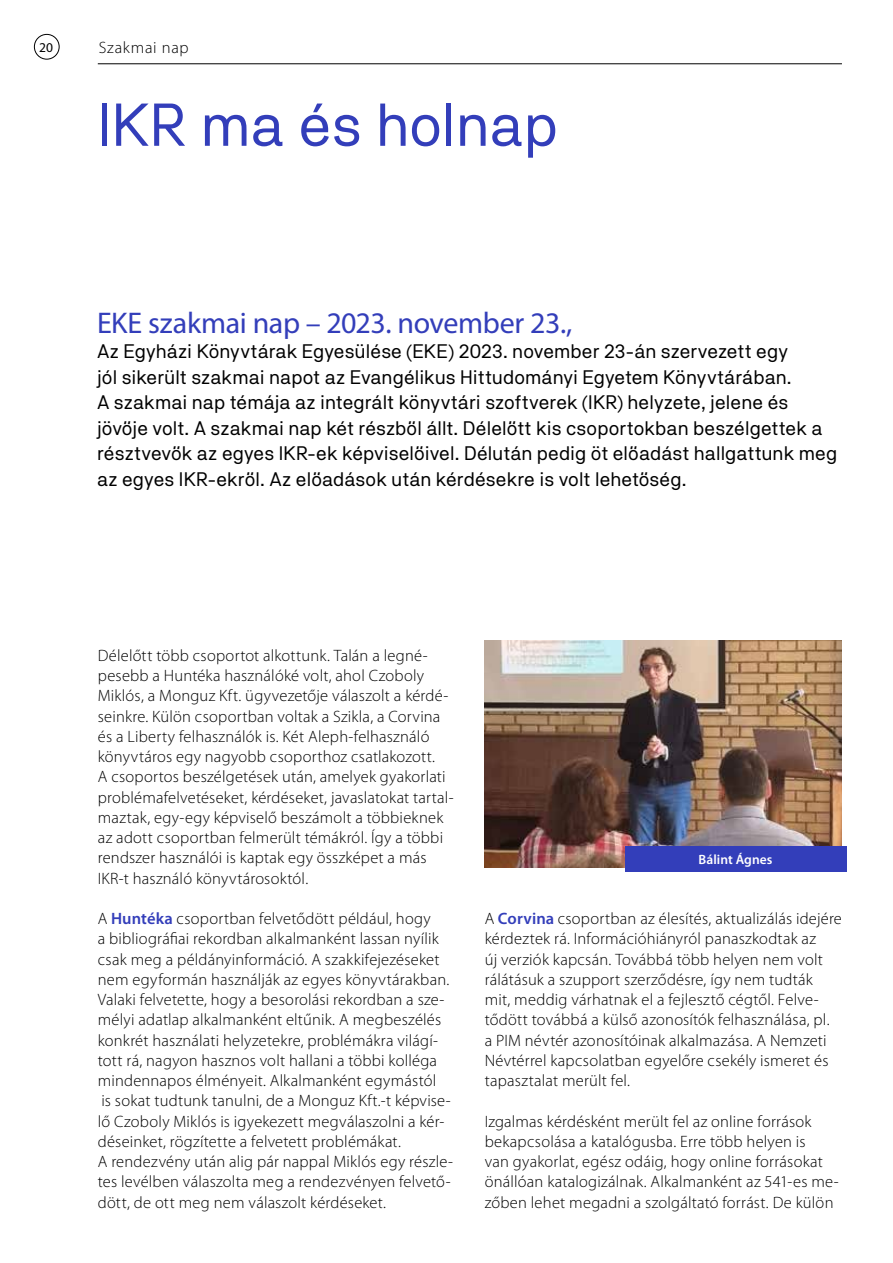
<style>
.page{position:relative;width:893px;height:1263px;background:#fff}
.page>*{position:absolute;margin:0;border:0;box-sizing:border-box;transform-origin:0 0}
.t1{font:60px "NB Akademie Pro Regular";color:#333eba}
.t2{font:30px "Myriad Pro";letter-spacing:-.015em;color:#333eba}
.t3{font:19.5px/25.5px "NB Akademie Pro Regular";letter-spacing:.005em;color:#000}
.t4{font:300 16.5px/20.2px "Myriad Pro";letter-spacing:.01em;color:#000}
.t5{font:300 16.5px "Myriad Pro";letter-spacing:.04em;color:#000}
.t6{font:600 13.5px "Myriad Pro";letter-spacing:.005em;color:#fff}
.t7{font:13.5px "Myriad Pro";color:#000}
.s1{font-weight:600;color:#333eba}
</style>
<div class="page">
<div style="left:34px;top:34px;width:26px;height:26px;border:1px solid #000;border-radius:50%"></div>
<hr style="left:98px;top:63px;width:744px;height:1px;background:#000">
<img style="left:485px;top:640px;width:357px;height:227px">
<div style="left:625px;top:846px;width:221px;height:26px;background:#333eba"></div>
<p class="t7" style="left:39px;top:40px;width:15px">20</p>
<p class="t5" style="left:99px;top:39px;width:91px">Szakmai nap</p>
<h1 class="t1" style="left:98px;top:89px;width:462px">IKR ma és holnap</h1>
<h2 class="t2" style="left:97px;top:306px;width:477px">EKE szakmai nap – 2023. november 23.,</h2>
<p class="t3" style="left:97px;top:338px;width:742px">Az Egyházi Könyvtárak Egyesülése (EKE) 2023. november 23-án szervezett egy<br>jól sikerült szakmai napot az Evangélikus Hittudományi Egyetem Könyvtárában.<br>A szakmai nap témája az integrált könyvtári szoftverek (IKR) helyzete, jelene és jövője volt. A szakmai nap két részből állt. Délelőtt kis csoportokban beszélgettek a résztvevők az egyes IKR-ek képviselőivel. Délután pedig öt előadást hallgattunk meg az egyes IKR-ekről. Az előadások után kérdésekre is volt lehetőség.</p>
<p class="t4" style="left:98px;top:645px;width:357px">Délelőtt több csoportot alkottunk. Talán a legné&shy;pesebb a Huntéka használóké volt, ahol Czoboly Miklós, a Monguz Kft. ügyvezetője válaszolt a kérdé&shy;seinkre. Külön csoportban voltak a Szikla, a Corvina és a Liberty felhasználók is. Két Aleph-felhasználó könyvtáros egy nagyobb csoporthoz csatlakozott.<br>A csoportos beszélgetések után, amelyek gyakorlati problémafelvetéseket, kérdéseket, javaslatokat tartal&shy;maztak, egy-egy képviselő beszámolt a többieknek az adott csoportban felmerült témákról. Így a többi rendszer használói is kaptak egy összképet a más IKR-t használó könyvtárosoktól.</p>
<p class="t4" style="left:98px;top:909px;width:357px">A <span class="s1">Huntéka</span> csoportban felvetődött például, hogy<br>a bibliográfiai rekordban alkalmanként lassan nyílik csak meg a példányinformáció. A szakkifejezéseket nem egyformán használják az egyes könyvtárakban.<br>Valaki felvetette, hogy a besorolási rekordban a sze&shy;mélyi adatlap alkalmanként eltűnik. A megbeszélés konkrét használati helyzetekre, problémákra világí&shy;tott rá, nagyon hasznos volt hallani a többi kolléga mindennapos élményeit. Alkalmanként egymástól<br>is sokat tudtunk tanulni, de a Monguz Kft.-t képvise&shy;lő Czoboly Miklós is igyekezett megválaszolni a kér&shy;déseinket, rögzítette a felvetett problémákat.<br>A rendezvény után alig pár nappal Miklós egy részle&shy;tes levélben válaszolta meg a rendezvényen felvető&shy;dött, de ott meg nem válaszolt kérdéseket.</p>
<p class="t4" style="left:485px;top:909px;width:359px">A <span class="s1">Corvina</span> csoportban az élesítés, aktualizálás idejére kérdeztek rá. Információhiányról panaszkodtak az<br>új verziók kapcsán. Továbbá több helyen nem volt rálátásuk a szupport szerződésre, így nem tudták mit, meddig várhatnak el a fejlesztő cégtől. Felve&shy;tődött továbbá a külső azonosítók felhasználása, pl.<br>a PIM névtér azonosítóinak alkalmazása. A Nemzeti Név térrel kapcsolatban egyelőre csekély ismeret és tapasztalat merült fel.</p>
<p class="t6" style="left:699px;top:852px;width:75px">Bálint Ágnes</p>
<p class="t4" style="left:485px;top:1111px;width:355px">Izgalmas kérdésként merült fel az online források bekapcsolása a katalógusba. Erre több helyen is<br>van gyakorlat, egész odáig, hogy online forrásokat önállóan katalogizálnak. Alkalmanként az 541-es me&shy;zőben lehet megadni a szolgáltató forrást. De külön</p>
</div>
